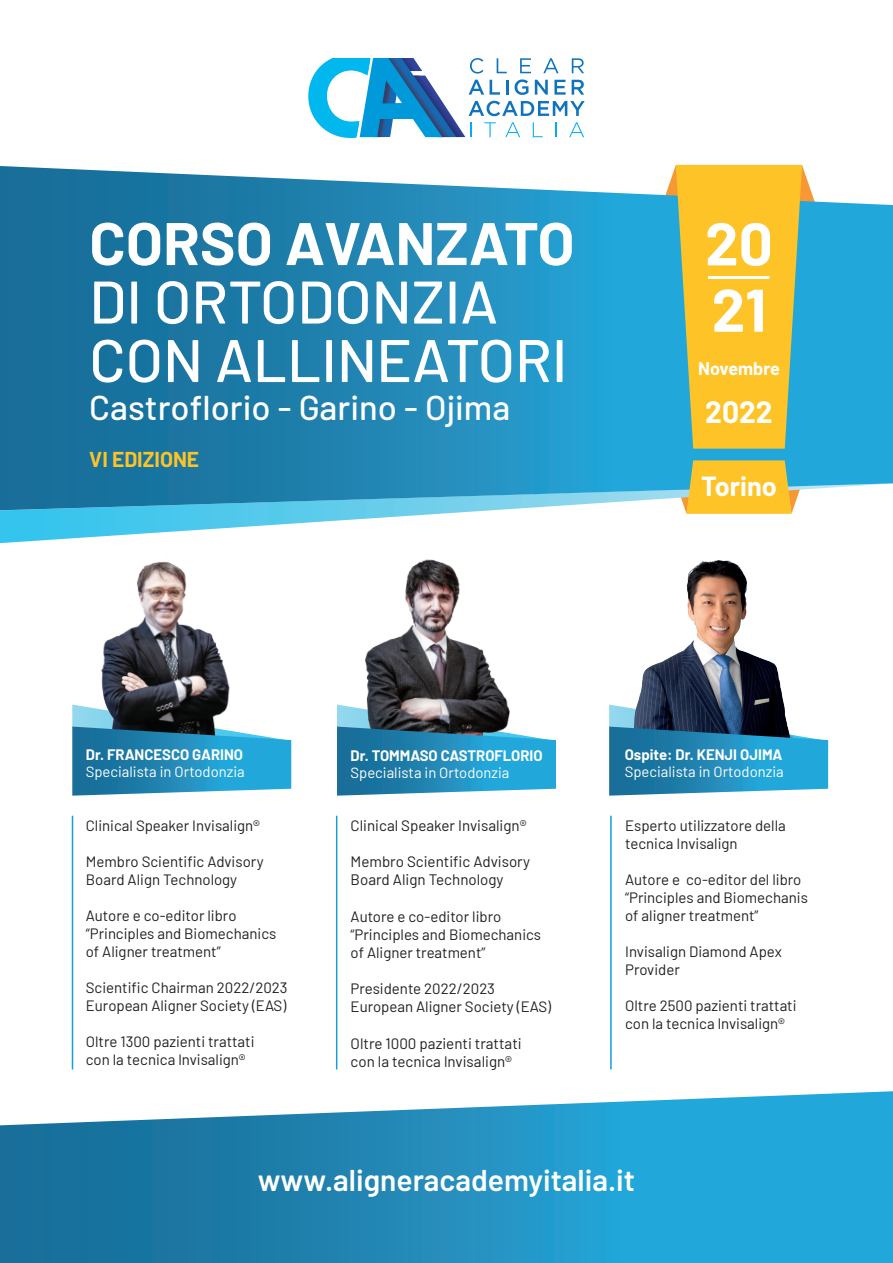
<style>
.page{position:relative;width:893px;height:1263px;background:#fff}
.page>*{position:absolute;margin:0;border:0;box-sizing:border-box;transform-origin:0 0}
.t1{font:500 60px/58.5px "Barlow";color:#fff}
.t2{font:700 60px/66.3px "Barlow";color:#fff}
.t3{font:500 34.5px "Barlow";letter-spacing:.005em;color:#fff}
.t4{font:600 30px "Barlow";color:#fff}
.t5{font:700 30px "Barlow";color:#fff}
.t6{font:700 27px "Barlow";color:#fff}
.t7{font:700 21px "Barlow";color:#fec327}
.t8{font:700 18px "Barlow";color:#fff}
.t9{font:15.15px/18.1px "Barlow";color:#231f20}
.t10{font:15px/18px "Barlow";color:#231f20}
.t11{font:14.85px "Barlow";color:#fff}
.t12{font:700 14.85px "Barlow";color:#fff}
</style>
<div class="page">
<img style="left:637px;top:560px;width:147px;height:144px">
<svg style="left:0;top:1091px;width:893px;height:172px;background:#369ac5"></svg>
<hr style="left:336px;top:816px;width:1px;height:253px;background:#14a1d4">
<img style="left:365px;top:559px;width:143px;height:145px">
<svg style="left:337px;top:704px;width:219px;height:92px;background:#468ead"></svg>
<hr style="left:610px;top:816px;width:2px;height:253px;background:#14a1d4">
<svg style="left:609px;top:704px;width:219px;height:92px;background:#3a84a8"></svg>
<img style="left:101px;top:562px;width:129px;height:142px">
<hr style="left:72px;top:816px;width:1px;height:253px;background:#14a1d4">
<svg style="left:72px;top:704px;width:219px;height:92px;background:#458faf"></svg>
<svg style="left:0;top:510px;width:495px;height:33px"></svg>
<svg style="left:0;top:166px;width:893px;height:344px;background:#2e91bc"></svg>
<svg style="left:665px;top:165px;width:151px;height:284px;background:#c4bb57"></svg>
<svg style="left:676px;top:460px;width:129px;height:54px;background:#dcc150"></svg>
<hr style="left:708px;top:276px;width:61px;height:3px;background:#fff">
<svg style="left:308px;top:58px;width:277px;height:80px"></svg>
<h1 class="t2" style="left:89px;top:206px;width:487px">CORSO AVANZATO</h1>
<h1 class="t1" style="left:89px;top:272px;width:480px">DI ORTODONZIA<br>CON ALLINEATORI</h1>
<h2 class="t3" style="left:89px;top:386px;width:422px">Castroflorio - Garino - Ojima</h2>
<h3 class="t7" style="left:89px;top:444px;width:111px">VI EDIZIONE</h3>
<h1 class="t2" style="left:705px;top:206px;width:69px">20<br>21</h1>
<p class="t8" style="left:698px;top:355px;width:83px">Novembre</p>
<h3 class="t5" style="left:705px;top:390px;width:69px">2022</h3>
<h3 class="t6" style="left:701px;top:466px;width:77px">Torino</h3>
<p class="t12" style="left:86px;top:743px;width:159px">Dr. FRANCESCO GARINO</p>
<p class="t11" style="left:86px;top:761px;width:160px">Specialista in Ortodonzia</p>
<p class="t10" style="left:86px;top:815px;width:176px">Clinical Speaker Invisalign®</p>
<p class="t10" style="left:86px;top:851px;width:179px">Membro Scientific Advisory<br>Board Align Technology</p>
<p class="t10" style="left:86px;top:905px;width:192px">Autore e co-editor libro “Principles and Biomechanics of Aligner treatment”</p>
<p class="t10" style="left:86px;top:977px;width:203px">Scientific Chairman 2022/2023<br>European Aligner Society (EAS)</p>
<p class="t10" style="left:86px;top:1031px;width:170px">Oltre 1300 pazienti trattati con la tecnica lnvisalign®</p>
<p class="t12" style="left:351px;top:744px;width:194px">Dr. TOMMASO CASTROFLORIO</p>
<p class="t11" style="left:351px;top:762px;width:160px">Specialista in Ortodonzia</p>
<p class="t9" style="left:351px;top:815px;width:177px">Clinical Speaker Invisalign®</p>
<p class="t9" style="left:351px;top:851px;width:181px">Membro Scientific Advisory<br>Board Align Technology</p>
<p class="t10" style="left:351px;top:906px;width:192px">Autore e co-editor libro “Principles and Biomechanics of Aligner treatment”</p>
<p class="t10" style="left:351px;top:978px;width:202px">Presidente 2022/2023<br>European Aligner Society (EAS)</p>
<p class="t9" style="left:351px;top:1033px;width:173px">Oltre 1000 pazienti trattati con la tecnica lnvisalign®</p>
<p class="t12" style="left:625px;top:743px;width:159px">Ospite: Dr. KENJI OJIMA</p>
<p class="t11" style="left:625px;top:761px;width:160px">Specialista in Ortodonzia</p>
<p class="t10" style="left:625px;top:815px;width:162px">Esperto utilizzatore della tecnica Invisalign</p>
<p class="t10" style="left:625px;top:869px;width:184px">Autore e co-editor del libro “Principles and Biomechanis of aligner treatment”</p>
<p class="t10" style="left:625px;top:941px;width:158px">Invisalign Diamond Apex<br>Provider</p>
<p class="t10" style="left:625px;top:995px;width:173px">Oltre 2500 pazienti trattati con la tecnica lnvisalign®</p>
<h3 class="t4" style="left:258px;top:1158px;width:379px">www.aligneracademyitalia.it</h3>
</div>
